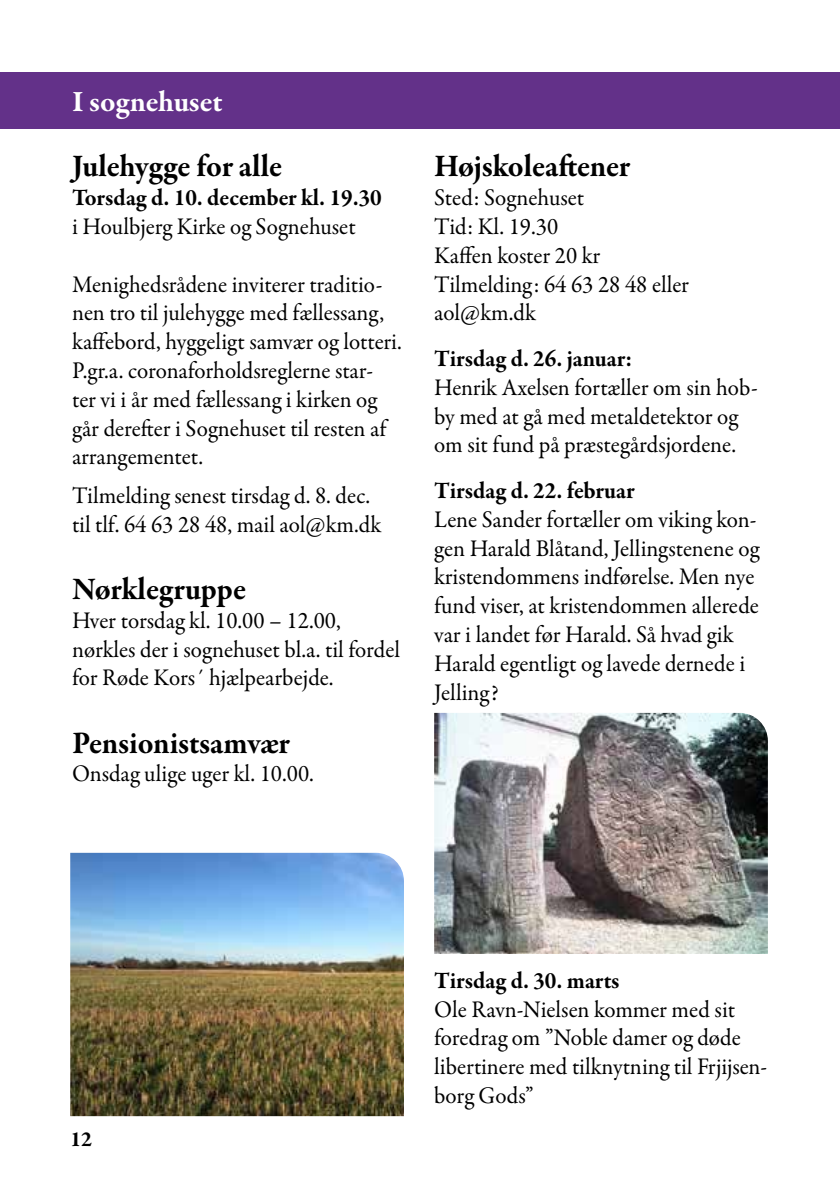
<style>
.page{position:relative;width:840px;height:1191px;background:#fff}
.page>*{position:absolute;margin:0;border:0;box-sizing:border-box;transform-origin:0 0}
.t1{font:700 32px "Garamond Premr Pro";color:#000;scale:.96 1}
.t2{font:700 30px "Garamond Premr Pro";letter-spacing:-.005em;color:#fff}
.t3{font:24px/28.8px "Garamond Premr Pro";color:#000;scale:.96 1}
.t4{font:700 24px "Garamond Premr Pro";color:#000;scale:.96 1}
.t5{font:700 22px "Garamond Premr Pro";color:#000}
</style>
<div class="page">
<hr style="left:839px;top:72px;width:1px;height:57px;background:#633189">
<div style="left:0;top:72px;width:839px;height:57px;background:#633189"></div>
<img style="left:434px;top:713px;width:333px;height:241px">
<img style="left:70px;top:853px;width:334px;height:263px">
<p class="t2" style="left:72px;top:83px;width:152px">I sognehuset</p>
<h1 class="t1" style="left:72px;top:147px;width:220px">Julehygge for alle</h1>
<p class="t4" style="left:72px;top:183px;width:324px">Torsdag d. 10. december kl. 19.30</p>
<p class="t3" style="left:72px;top:213px;width:297px">i Houlbjerg Kirke og Sognehuset</p>
<p class="t3" style="left:72px;top:270px;width:345px">Menighedsrådene inviterer traditio&shy;nen tro til julehygge med fællessang, kaffebord, hyggeligt samvær og lotteri.<br>P.gr.a. coronaforholdsreglerne star&shy;ter vi i år med fællessang i kirken og går derefter i Sognehuset til resten af arrangementet.</p>
<p class="t3" style="left:72px;top:481px;width:324px">Tilmelding senest tirsdag d. 8. dec. til tlf. 64 63 28 48, mail aol@km.dk</p>
<h1 class="t1" style="left:72px;top:569px;width:183px">Nørklegruppe</h1>
<p class="t3" style="left:72px;top:606px;width:343px">Hver torsdag kl. 10.00 – 12.00, nørkles der i sognehuset bl.a. til fordel for Røde Kors´ hjælpearbejde.</p>
<h1 class="t1" style="left:72px;top:723px;width:228px">Pensionistsamvær</h1>
<p class="t3" style="left:72px;top:760px;width:253px">Onsdag ulige uger kl. 10.00.</p>
<h1 class="t1" style="left:434px;top:147px;width:205px">Højskoleaftener</h1>
<p class="t3" style="left:434px;top:184px;width:267px">Sted: Sognehuset<br>Tid: Kl. 19.30<br>Kaffen koster 20 kr<br>Tilmelding: 64 63 28 48 eller aol@km.dk</p>
<p class="t4" style="left:434px;top:344px;width:208px">Tirsdag d. 26. januar:</p>
<p class="t3" style="left:434px;top:373px;width:338px">Henrik Axelsen fortæller om sin hob&shy;by med at gå med metaldetektor og om sit fund på præstegårdsjordene.</p>
<p class="t4" style="left:434px;top:476px;width:210px">Tirsdag d. 22. februar</p>
<p class="t3" style="left:434px;top:505px;width:340px">Lene Sander fortæller om viking kon&shy;gen Harald Blåtand, Jellingstenene og kristendommens indførelse. Men nye fund viser, at kristendommen allerede var i landet før Harald. Så hvad gik Harald egentligt og lavede dernede i Jelling?</p>
<p class="t5" style="left:70px;top:1125px;width:24px">12</p>
<p class="t4" style="left:434px;top:965px;width:194px">Tirsdag d. 30. marts</p>
<p class="t3" style="left:434px;top:995px;width:348px">Ole Ravn-Nielsen kommer med sit foredrag om ”Noble damer og døde libertinere med tilknytning til Frjijsen&shy;borg Gods”</p>
</div>
